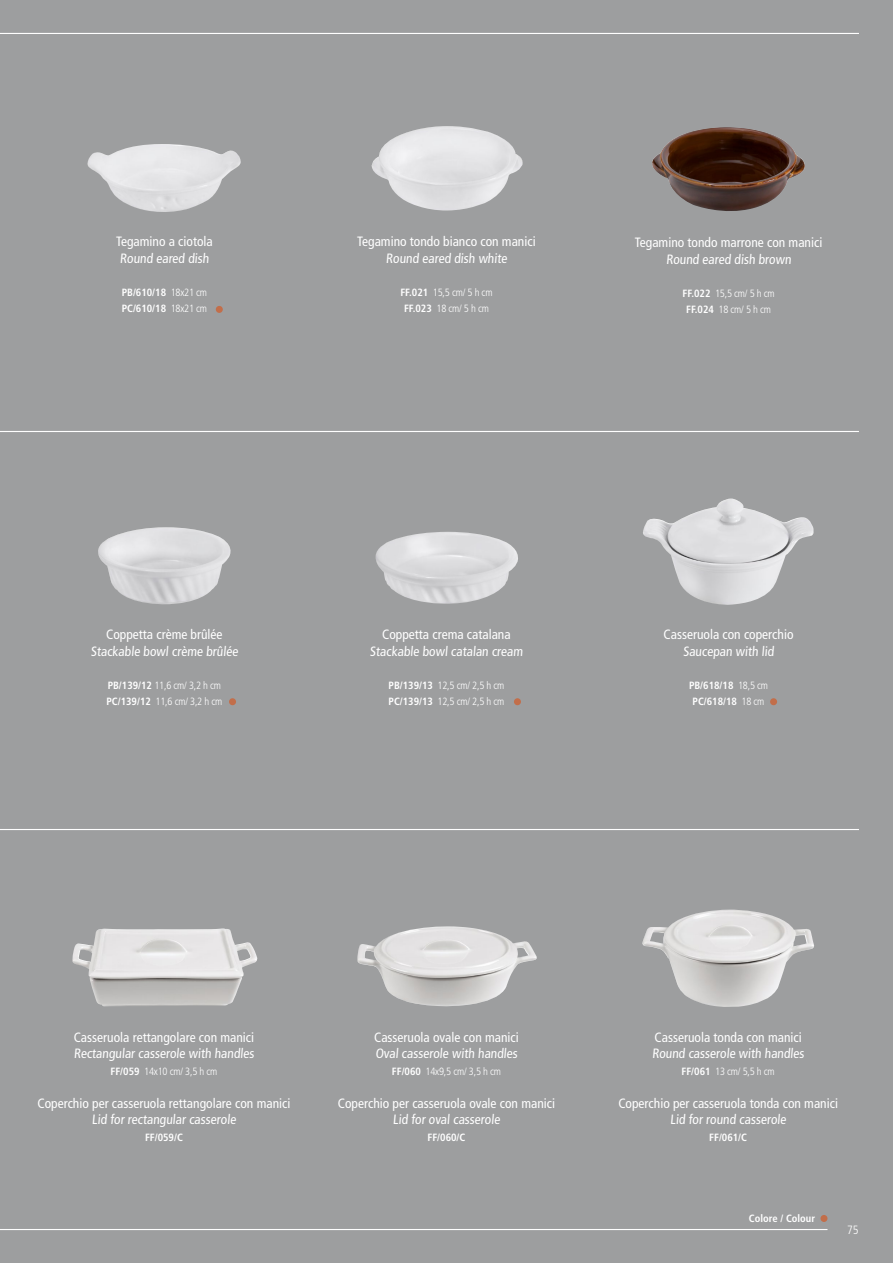
<style>
.page{position:relative;width:893px;height:1263px;background:#9d9e9f}
.page>*{position:absolute;margin:0;border:0;box-sizing:border-box;transform-origin:0 0}
.t1{font:condensed 13.5px/16.5px "Frutiger";color:#fff;text-align:center}
.t2{font:300 condensed 12px "Frutiger";color:#fff}
.t3{font:300 condensed 10.5px/16.5px "Frutiger";letter-spacing:-.02em;color:#fff;text-align:center}
.t4{font:700 condensed 10.5px/16.5px "Frutiger";color:#fff}
.s1{font-weight:300}
.s2{font-weight:700}
</style>
<div class="page">
<hr style="left:0;top:33px;width:859px;height:1px;background:#fff">
<hr style="left:0;top:1229px;width:827px;height:1px;background:#fff">
<div style="left:216px;top:306px;width:7px;height:7px;background:#c26e4a;border-radius:50%"></div>
<img style="left:87px;top:144px;width:154px;height:68px">
<img style="left:371px;top:126px;width:152px;height:85px">
<img style="left:652px;top:127px;width:153px;height:84px">
<hr style="left:0;top:431px;width:859px;height:1px;background:#fff">
<hr style="left:0;top:829px;width:859px;height:1px;background:#fff">
<div style="left:820px;top:1215px;width:7px;height:7px;background:#c26e4a;border-radius:50%"></div>
<div style="left:770px;top:698px;width:7px;height:7px;background:#c26e4a;border-radius:50%"></div>
<img style="left:643px;top:499px;width:171px;height:106px">
<div style="left:229px;top:698px;width:7px;height:7px;background:#c26e4a;border-radius:50%"></div>
<div style="left:514px;top:698px;width:7px;height:7px;background:#c26e4a;border-radius:50%"></div>
<img style="left:98px;top:527px;width:133px;height:77px">
<img style="left:375px;top:532px;width:143px;height:72px">
<img style="left:72px;top:928px;width:186px;height:78px">
<img style="left:357px;top:926px;width:180px;height:81px">
<img style="left:642px;top:910px;width:172px;height:97px">
<p class="t1" style="left:116px;top:233px;width:98px;text-align:left">Tegamino a ciotola<br>Round eared dish</p>
<p class="t4" style="left:122px;top:284px;width:87px">PB/610/18 <span class="s1">18x21 cm<br></span>PC/610/18 <span class="s1">18x21 cm</span></p>
<p class="t1" style="left:357px;top:233px;width:180px">Tegamino tondo bianco con manici<br>Round eared dish white</p>
<p class="t3" style="left:400px;top:284px;width:94px"><span class="s2">FF.021</span> 15,5 cm/ 5 h cm<br><span class="s2">FF.023</span> 18 cm/ 5 h cm</p>
<p class="t1" style="left:635px;top:235px;width:189px">Tegamino tondo marrone con manici<br>Round eared dish brown</p>
<p class="t3" style="left:683px;top:285px;width:94px"><span class="s2">FF.022</span> 15,5 cm/ 5 h cm<br><span class="s2">FF.024</span> 18 cm/ 5 h cm</p>
<p class="t1" style="left:91px;top:626px;width:150px">Coppetta crème brûlée<br>Stackable bowl crème brûlée</p>
<p class="t3" style="left:107px;top:677px;width:117px;text-align:left"><span class="s2">PB/139/12</span> 11,6 cm/ 3,2 h cm<br><span class="s2">PC/139/12</span> 11,6 cm/ 3,2 h cm</p>
<p class="t1" style="left:370px;top:626px;width:156px">Coppetta crema catalana<br>Stackable bowl catalan cream</p>
<p class="t3" style="left:389px;top:677px;width:117px;text-align:left"><span class="s2">PB/139/13</span> 12,5 cm/ 2,5 h cm<br><span class="s2">PC/139/13</span> 12,5 cm/ 2,5 h cm</p>
<p class="t1" style="left:663px;top:626px;width:131px">Casseruola con coperchio<br>Saucepan with lid</p>
<p class="t4" style="left:689px;top:677px;width:81px;text-align:center">PB/618/18 <span class="s1">18,5 cm<br></span>PC/618/18 <span class="s1">18 cm</span></p>
<p class="t1" style="left:74px;top:1029px;width:183px;text-align:left">Casseruola rettangolare con manici<br>Rectangular casserole with handles</p>
<p class="t3" style="left:111px;top:1063px;width:108px"><span class="s2">FF/059</span> 14x10 cm/ 3,5 h cm</p>
<p class="t1" style="left:37px;top:1095px;width:254px">Coperchio per casseruola rettangolare con manici<br>Lid for rectangular casserole</p>
<p class="t4" style="left:145px;top:1129px;width:39px">FF/059/C</p>
<p class="t1" style="left:374px;top:1029px;width:146px;text-align:left">Casseruola ovale con manici<br>Oval casserole with handles</p>
<p class="t3" style="left:392px;top:1063px;width:111px"><span class="s2">FF/060</span> 14x9,5 cm/ 3,5 h cm</p>
<p class="t1" style="left:338px;top:1095px;width:219px">Coperchio per casseruola ovale con manici<br>Lid for oval casserole</p>
<p class="t4" style="left:428px;top:1129px;width:39px">FF/060/C</p>
<p class="t1" style="left:652px;top:1029px;width:155px;text-align:left">Casseruola tonda con manici<br>Round casserole with handles</p>
<p class="t3" style="left:682px;top:1063px;width:95px"><span class="s2">FF/061</span> 13 cm/ 5,5 h cm</p>
<p class="t1" style="left:618px;top:1095px;width:221px">Coperchio per casseruola tonda con manici<br>Lid for round casserole</p>
<p class="t4" style="left:709px;top:1129px;width:39px">FF/061/C</p>
<p class="t4" style="left:749px;top:1210px;width:68px">Colore / Colour</p>
<p class="t2" style="left:847px;top:1223px;width:13px">75</p>
</div>
